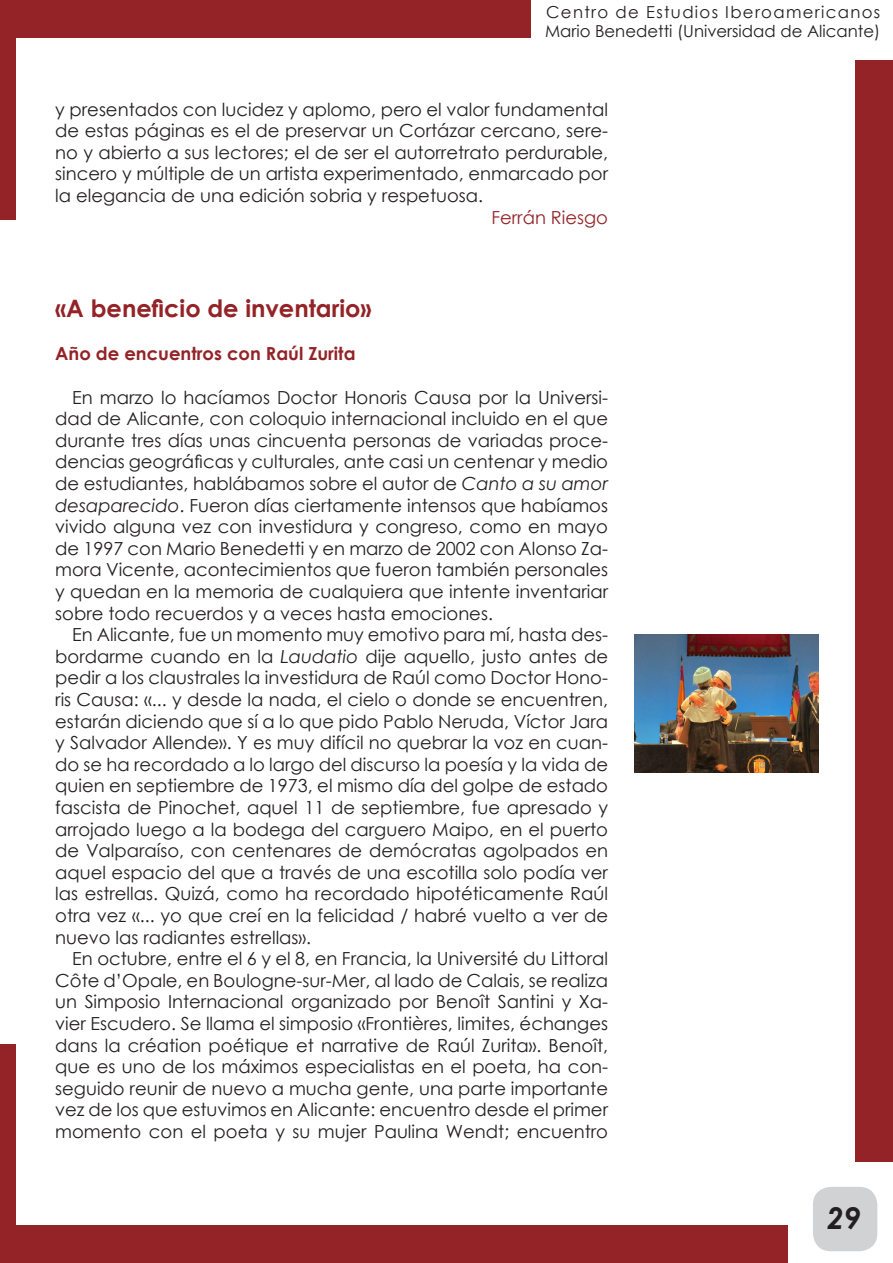
<style>
.page{position:relative;width:893px;height:1263px;background:#fff}
.page>*{position:absolute;margin:0;border:0;box-sizing:border-box;transform-origin:0 0}
.t1{font:italic 700 30px "Century Gothic";color:#231f20}
.t2{font:700 24px "Century Gothic";color:#932327}
.t3{font:18px/21.6px "Century Gothic";color:#231f20;text-align:justify}
.t4{font:700 18px "Century Gothic";color:#932327}
.t5{font:18px "Century Gothic";color:#932327}
.t6{font:16.5px/19.8px "Century Gothic";color:#231f20}
.s1{font-style:italic}
</style>
<div class="page">
<div style="left:0;top:1044px;width:16px;height:219px;background:#932327"></div>
<div style="left:0;top:0;width:531px;height:37px;background:#932327"></div>
<div style="left:856px;top:60px;width:37px;height:1102px;background:#932327"></div>
<div style="left:0;top:1226px;width:788px;height:37px;background:#932327"></div>
<div style="left:0;top:0;width:16px;height:219px;background:#932327"></div>
<div style="left:813px;top:1187px;width:64px;height:64px;background:#d1d2d4;border-radius:18px"></div>
<img style="left:634px;top:635px;width:184px;height:138px">
<p class="t6" style="left:545px;top:2px;width:337px">Centro de Estudios Iberoamericanos<br>Mario Benedetti (Universidad de Alicante)</p>
<p class="t3" style="left:55px;top:98px;width:554px">y presentados con lucidez y aplomo, pero el valor fundamental de estas páginas es el de preservar un Cortázar cercano, sere&shy;no y abierto a sus lectores; el de ser el autorretrato perdurable, sincero y múltiple de un artista experimentado, enmarcado por la elegancia de una edición sobria y respetuosa.</p>
<p class="t5" style="left:491px;top:204px;width:118px">Ferrán Riesgo</p>
<h2 class="t2" style="left:55px;top:290px;width:318px">«A beneficio de inventario»</h2>
<p class="t4" style="left:55px;top:340px;width:302px">Año de encuentros con Raúl Zurita</p>
<p class="t3" style="left:55px;top:386px;width:554px;text-indent:17px">En marzo lo hacíamos Doctor Honoris Causa por la Universi&shy;dad de Alicante, con coloquio internacional incluido en el que durante tres días unas cincuenta personas de variadas proce&shy;dencias geográficas y culturales, ante casi un centenar y medio de estudiantes, hablábamos sobre el autor de <span class="s1">Canto a su amor desaparecido</span>. Fueron días ciertamente intensos que habíamos vivido alguna vez con investidura y congreso, como en mayo de 1997 con Mario Benedetti y en marzo de 2002 con Alonso Za&shy;mora Vicente, acontecimientos que fueron también personales y quedan en la memoria de cualquiera que intente inventariar sobre todo recuerdos y a veces hasta emociones.</p>
<p class="t3" style="left:55px;top:624px;width:554px;text-indent:17px">En Alicante, fue un momento muy emotivo para mí, hasta des&shy;bordarme cuando en la <span class="s1">Laudatio</span> dije aquello, justo antes de pedir a los claustrales la investidura de Raúl como Doctor Hono&shy;ris Causa: «... y desde la nada, el cielo o donde se encuentren, estarán diciendo que sí a lo que pido Pablo Neruda, Víctor Jara y Salvador Allende». Y es muy difícil no quebrar la voz en cuan&shy;do se ha recordado a lo largo del discurso la poesía y la vida de quien en septiembre de 1973, el mismo día del golpe de estado fascista de Pinochet, aquel 11 de septiembre, fue apresado y arrojado luego a la bodega del carguero Maipo, en el puerto de Valparaíso, con centenares de demócratas agolpados en aquel espacio del que a través de una escotilla solo podía ver las estrellas. Quizá, como ha recordado hipotéticamente Raúl otra vez «... yo que creí en la felicidad / habré vuelto a ver de nuevo las radiantes estrellas».</p>
<p class="t3" style="left:55px;top:948px;width:554px;text-indent:17px">En octubre, entre el 6 y el 8, en Francia, la Université du Littoral Côte d’Opale, en Boulogne-sur-Mer, al lado de Calais, se realiza un Simposio Internacional organizado por Benoît Santini y Xa&shy;vier Escudero. Se llama el simposio «Frontières, limites, échanges dans la création poétique et narrative de Raúl Zurita». Benoît, que es uno de los máximos especialistas en el poeta, ha con&shy;seguido reunir de nuevo a mucha gente, una parte importante vez de los que estuvimos en Alicante: encuentro desde el primer momento con el poeta y su mujer Paulina Wendt; encuentro</p>
<h1 class="t1" style="left:827px;top:1195px;width:35px">29</h1>
</div>
